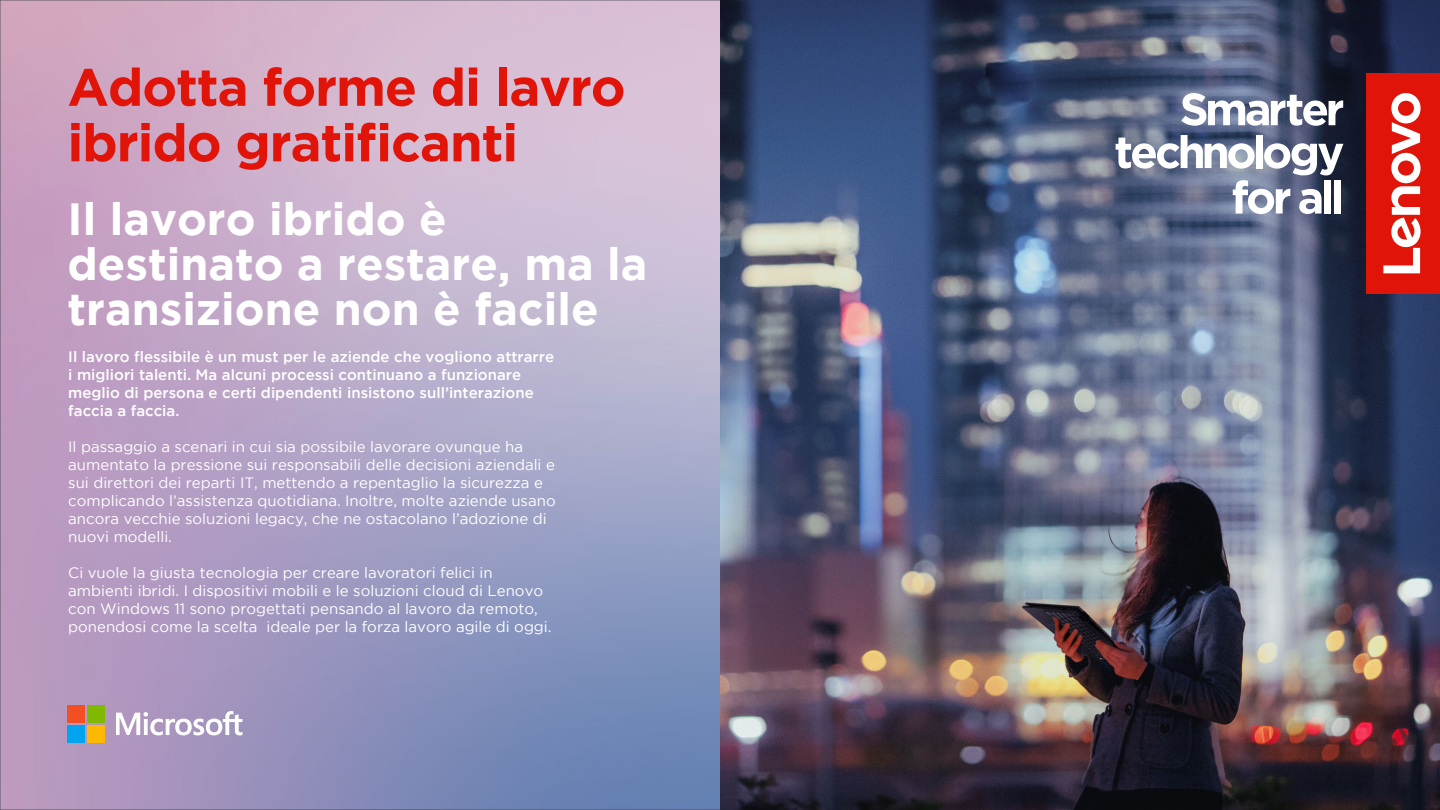
<style>
.page{position:relative;width:1440px;height:810px;background:#fff}
.page>*{position:absolute;margin:0;border:0;box-sizing:border-box;transform-origin:0 0}
.t1{font:700 52.5px/55.5px "Gotham";letter-spacing:-.02em;color:#e1140a}
.t2{font:700 45px/45px "Gotham";color:#fff}
.t3{font:15px/18px "Gotham";color:#fff}
.t4{font:500 15px/18px "Gotham";color:#fff}
</style>
<div class="page">
<img style="left:720px;top:0;width:720px;height:810px">
<img style="left:0;top:0;width:720px;height:810px">
<svg style="left:1181px;top:93px;width:162px;height:33px"></svg>
<svg style="left:1116px;top:135px;width:227px;height:79px"></svg>
<div style="left:1324px;top:180px;width:7px;height:34px;background:#fff"></div>
<div style="left:1334px;top:180px;width:7px;height:34px;background:#fff"></div>
<div style="left:1367px;top:73px;width:73px;height:221px;background:#e1140a"></div>
<svg style="left:1383px;top:93px;width:38px;height:180px"></svg>
<svg style="left:116px;top:711px;width:126px;height:24px"></svg>
<div style="left:68px;top:705px;width:17px;height:18px;background:#f25022"></div>
<div style="left:87px;top:705px;width:18px;height:18px;background:#7fba00"></div>
<div style="left:68px;top:725px;width:17px;height:17px;background:#00a4ef"></div>
<div style="left:87px;top:725px;width:18px;height:17px;background:#ffb900"></div>
<h1 class="t1" style="left:68px;top:58px;width:560px">Adotta forme di lavro ibrido gratificanti</h1>
<h2 class="t2" style="left:68px;top:196px;width:581px">Il lavoro ibrido è destinato a restare, ma la transizione non è facile</h2>
<p class="t4" style="left:68px;top:348px;width:487px">Il lavoro flessibile è un must per le aziende che vogliono attrarre i migliori talenti. Ma alcuni processi continuano a funzionare meglio di persona e certi dipendenti insistono sull’interazione faccia a faccia.</p>
<p class="t3" style="left:68px;top:438px;width:489px">Il passaggio a scenari in cui sia possibile lavorare ovunque ha aumentato la pressione sui responsabili delle decisioni aziendali e sui direttori dei reparti IT, mettendo a repentaglio la sicurezza e complicando l’assistenza quotidiana. Inoltre, molte aziende usano ancora vecchie soluzioni legacy, che ne ostacolano l’adozione di nuovi modelli.</p>
<p class="t3" style="left:68px;top:564px;width:485px">Ci vuole la giusta tecnologia per creare lavoratori felici in ambienti ibridi. I dispositivi mobili e le soluzioni cloud di Lenovo con Windows 11 sono progettati pensando al lavoro da remoto, ponendosi come la scelta ideale per la forza lavoro agile di oggi.</p>
</div>
